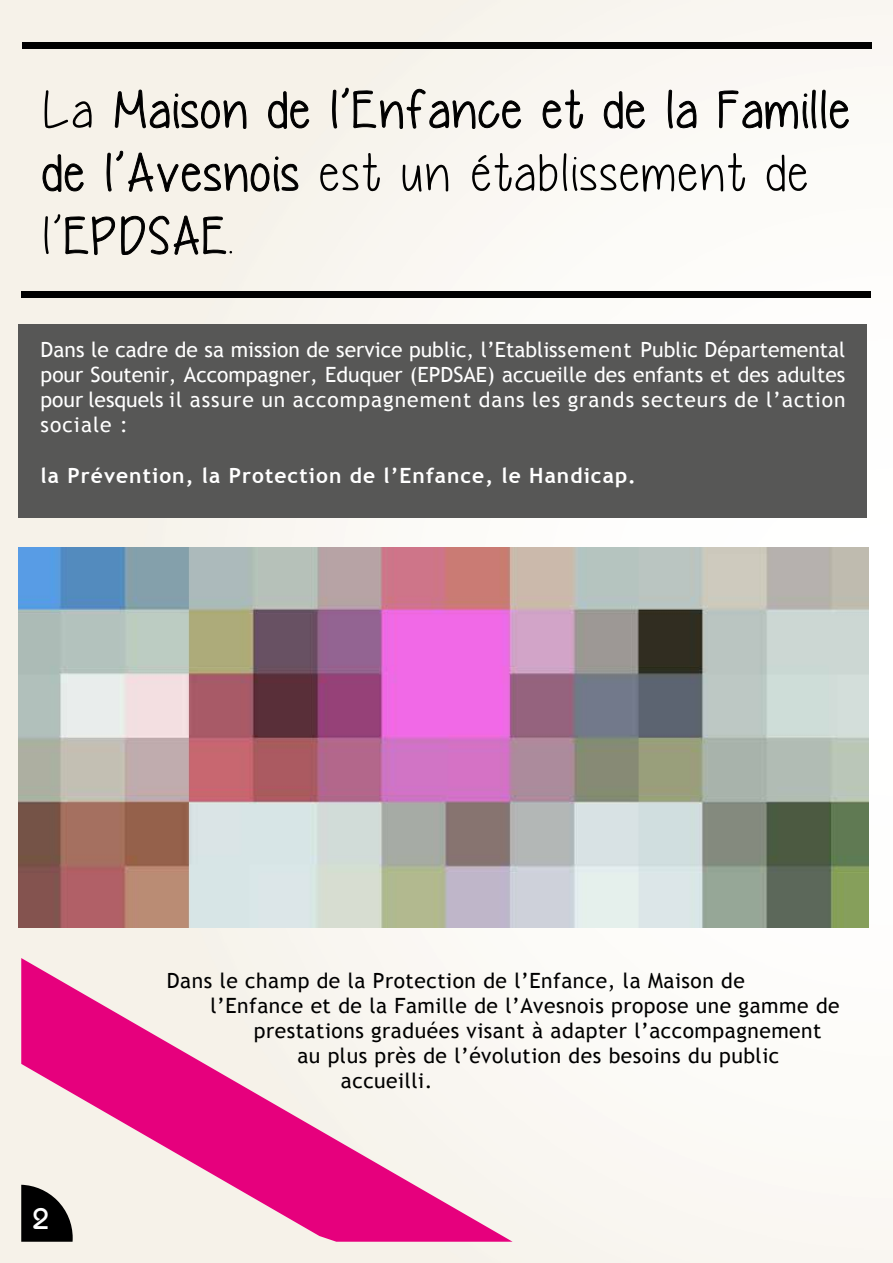
<style>
.page{position:relative;width:893px;height:1263px;background:#fff}
.page>*{position:absolute;margin:0;border:0;box-sizing:border-box;transform-origin:0 0}
.t1{font:52.5px/63px "Yummy Cupcakes";letter-spacing:.05em;color:#000}
.t2{font:500 30px "Bordeaux";color:#fff}
.t3{font:21px/25.2px "Trebuchet MS";letter-spacing:.05em;color:#fff;text-align:justify}
.t4{font:21px "Trebuchet MS";letter-spacing:.025em;color:#000}
.t5{font:700 21px "Trebuchet MS";letter-spacing:.05em;color:#fff}
</style>
<div class="page">
<img style="left:0;top:0;width:893px;height:1263px">
<div style="left:22px;top:43px;width:850px;height:6px;background:#000"></div>
<div style="left:21px;top:291px;width:850px;height:7px;background:#000"></div>
<svg style="left:332px;top:55px;width:189px;height:118px"></svg>
<svg style="left:542px;top:68px;width:42px;height:61px"></svg>
<svg style="left:604px;top:91px;width:41px;height:39px"></svg>
<svg style="left:667px;top:56px;width:29px;height:117px"></svg>
<svg style="left:718px;top:56px;width:131px;height:117px"></svg>
<svg style="left:43px;top:81px;width:266px;height:196px;background:#e5e1d9"></svg>
<svg style="left:21px;top:958px;width:492px;height:284px;fill:#f6f2e9"></svg>
<img style="left:18px;top:547px;width:851px;height:380px">
<div style="left:18px;top:324px;width:849px;height:193px;background:#575756"></div>
<h1 class="t1" style="left:43px;top:78px;width:808px">La Maison de l’Enfance et de la Famille de l’Avesnois est un établissement de l’EPDSAE.</h1>
<p class="t3" style="left:41px;top:337px;width:806px">Dans le cadre de sa mission de service public, l’Etablissement Public Départemental pour Soutenir, Accompagner, Eduquer (EPDSAE) accueille des enfants et des adultes pour lesquels il assure un accompagnement dans les grands secteurs de l’action sociale :</p>
<p class="t5" style="left:41px;top:462px;width:597px">la Prévention, la Protection de l’Enfance, le Handicap.</p>
<h2 class="t2" style="left:32px;top:1202px;width:18px">2</h2>
<p class="t4" style="left:167px;top:968px;width:579px">Dans le champ de la Protection de l’Enfance, la Maison de</p>
<p class="t4" style="left:210px;top:993px;width:631px">l’Enfance et de la Famille de l’Avesnois propose une gamme de</p>
<p class="t4" style="left:254px;top:1018px;width:569px">prestations graduées visant à adapter l’accompagnement</p>
<p class="t4" style="left:297px;top:1043px;width:483px">au plus près de l’évolution des besoins du public</p>
<p class="t4" style="left:341px;top:1068px;width:93px">accueilli.</p>
</div>
